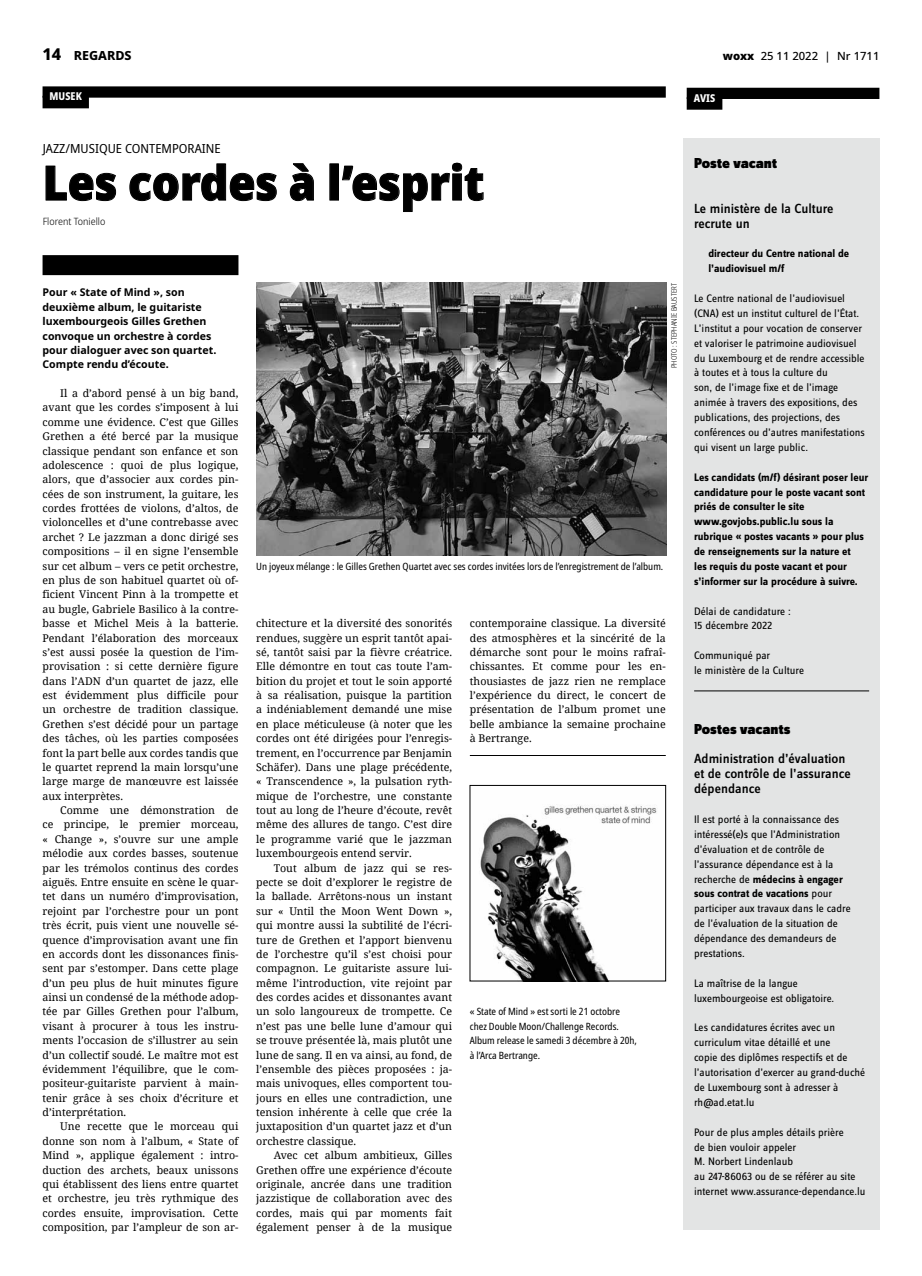
<style>
.page{position:relative;width:922px;height:1276px;background:#fff}
.page>*{position:absolute;margin:0;border:0;box-sizing:border-box;transform-origin:0 0}
.t1{font:900 semi-condensed 47.5px "Noto Sans";color:#000}
.t2{font:900 15px "Zine Sans Dis";letter-spacing:-.005em;color:#000}
.t3{font:500 13.75px/14.9px "Zine Sans Dis";color:#000}
.t4{font:semi-condensed 12.5px "Noto Sans";color:#000}
.t5{font:800 12.5px "Noto Sans";color:#000}
.t6{font:11.25px/14.9px "Zine Sans Dis";color:#000}
.t7{font:700 11.25px/14.9px "Zine Sans Dis";color:#000}
.t8{font:500 11.25px "Noto Sans";color:#000}
.t9{font:800 condensed 10.75px "Noto Sans";color:#fff}
.t10{font:10.62px/14.4px "Noto Serif";color:#000;text-align:justify}
.t11{font:700 10.62px/14.4px "Noto Sans";color:#000}
.t12{font:condensed 10px/14.4px "Noto Sans";color:#000}
.t13{font:300 semi-condensed 10px "Noto Sans";color:#000}
.t14{font:300 condensed 7.5px "Noto Sans";color:#000}
.s1{font-size:16.25px}
.s2{font-weight:900}
.s3{font-weight:700}
</style>
<div class="page">
<svg style="left:45px;top:166px;width:71px;height:35px"></svg>
<svg style="left:129px;top:163px;width:148px;height:38px"></svg>
<svg style="left:289px;top:163px;width:25px;height:38px"></svg>
<div style="left:329px;top:164px;width:10px;height:36px;border:1px solid #000"></div>
<svg style="left:342px;top:163px;width:141px;height:49px"></svg>
<hr style="left:469px;top:755px;width:196px;height:1px;background:#000">
<div style="left:43px;top:86px;width:622px;height:12px;background:#000"></div>
<div style="left:43px;top:96px;width:46px;height:12px;background:#000"></div>
<img style="left:256px;top:282px;width:409px;height:273px">
<img style="left:480px;top:805px;width:177px;height:174px">
<div style="left:469px;top:785px;width:196px;height:196px;border:1px solid #000"></div>
<div style="left:686px;top:88px;width:193px;height:11px;background:#000"></div>
<div style="left:686px;top:97px;width:36px;height:13px;background:#000"></div>
<div style="left:683px;top:138px;width:196px;height:1092px;background:#e3e4e4"></div>
<hr style="left:694px;top:690px;width:174px;height:1px;background:#000">
<div style="left:43px;top:255px;width:195px;height:20px;background:#000"></div>
<p class="t5" style="left:43px;top:47px;width:91px"><span class="s1">14</span> REGARDS</p>
<p class="t8" style="left:722px;top:48px;width:158px"><span class="s2">woxx</span> 25 11 2022 | Nr 1711</p>
<p class="t9" style="left:50px;top:89px;width:34px">MUSEK</p>
<p class="t4" style="left:43px;top:139px;width:179px">JAZZ/MUSIQUE CONTEMPORAINE</p>
<h1 class="t1" style="left:43px;top:147px;width:443px">Les cordes à l’esprit</h1>
<p class="t13" style="left:43px;top:214px;width:64px">Florent Toniello</p>
<p class="t11" style="left:43px;top:286px;width:175px">Pour « State of Mind », son deuxième album, le guitariste luxembourgeois Gilles Grethen convoque un orchestre à cordes pour dialoguer avec son quartet.<br>Compte rendu d’écoute.</p>
<p class="t10" style="left:43px;top:386px;width:197px;text-indent:18px">Il a d’abord pensé à un big band, avant que les cordes s’imposent à lui comme une évidence. C’est que Gilles Grethen a été bercé par la musique classique pendant son enfance et son adolescence : quoi de plus logique, alors, que d’associer aux cordes pin&shy;cées de son instrument, la guitare, les cordes frottées de violons, d’altos, de violoncelles et d’une contrebasse avec archet ? Le jazzman a donc dirigé ses compositions – il en signe l’ensemble sur cet album – vers ce petit orchestre, en plus de son habituel quartet où of&shy;ficient Vincent Pinn à la trompette et au bugle, Gabriele Basilico à la contre&shy;basse et Michel Meis à la batterie.<br>Pendant l’élaboration des morceaux s’est aussi posée la question de l’im&shy;provisation : si cette dernière figure dans l’ADN d’un quartet de jazz, elle est évidemment plus difficile pour un orchestre de tradition classique.<br>Grethen s’est décidé pour un partage des tâches, où les parties composées font la part belle aux cordes tandis que le quartet reprend la main lorsqu’une large marge de manœuvre est laissée aux interprètes.</p>
<p class="t10" style="left:43px;top:802px;width:197px;text-indent:18px">Comme une démonstration de ce principe, le premier morceau, « Change », s’ouvre sur une ample mélodie aux cordes basses, soutenue par les trémolos continus des cordes aiguës. Entre ensuite en scène le quar&shy;tet dans un numéro d’improvisation, rejoint par l’orchestre pour un pont très écrit, puis vient une nouvelle sé&shy;quence d’improvisation avant une fin en accords dont les dissonances finis&shy;sent par s’estomper. Dans cette plage d’un peu plus de huit minutes figure ainsi un condensé de la méthode adop&shy;tée par Gilles Grethen pour l’album, visant à procurer à tous les instru&shy;ments l’occasion de s’illustrer au sein d’un collectif soudé. Le maître mot est évidemment l’équilibre, que le com&shy;positeur-guitariste parvient à main&shy;tenir grâce à ses choix d’écriture et d’interprétation.</p>
<p class="t10" style="left:43px;top:1119px;width:197px;text-indent:18px">Une recette que le morceau qui donne son nom à l’album, « State of Mind », applique également : intro&shy;duction des archets, beaux unissons qui établissent des liens entre quartet et orchestre, jeu très rythmique des cordes ensuite, improvisation. Cette composition, par l’ampleur de son ar-</p>
<p class="t14" style="left:668px;top:368px;width:86px;rotate:-90deg">Photo : Stephanie Baustert</p>
<p class="t12" style="left:256px;top:559px;width:408px">Un joyeux mélange : le Gilles Grethen Quartet avec ses cordes invitées lors de l’enregistrement de l’album.</p>
<p class="t10" style="left:256px;top:616px;width:197px">chitecture et la diversité des sonorités rendues, suggère un esprit tantôt apai&shy;sé, tantôt saisi par la fièvre créatrice.<br>Elle démontre en tout cas toute l’am&shy;bition du projet et tout le soin apporté à sa réalisation, puisque la partition a indéniablement demandé une mise en place méticuleuse (à noter que les cordes ont été dirigées pour l’enregis&shy;trement, en l’occurrence par Benjamin Schäfer). Dans une plage précédente, « Transcendence », la pulsation ryth&shy;mique de l’orchestre, une constante tout au long de l’heure d’écoute, revêt même des allures de tango. C’est dire le programme varié que le jazzman luxembourgeois entend servir.</p>
<p class="t10" style="left:256px;top:860px;width:197px;text-indent:18px">Tout album de jazz qui se res&shy;pecte se doit d’explorer le registre de la ballade. Arrêtons-nous un instant sur « Until the Moon Went Down », qui montre aussi la subtilité de l’écri&shy;ture de Grethen et l’apport bienvenu de l’orchestre qu’il s’est choisi pour compagnon. Le guitariste assure lui&shy;même l’introduction, vite rejoint par des cordes acides et dissonantes avant un solo langoureux de trompette. Ce n’est pas une belle lune d’amour qui se trouve présentée là, mais plutôt une lune de sang. Il en va ainsi, au fond, de l’ensemble des pièces proposées : ja&shy;mais univoques, elles comportent tou&shy;jours en elles une contradiction, une tension inhérente à celle que crée la juxtaposition d’un quartet jazz et d’un orchestre classique.</p>
<p class="t10" style="left:256px;top:1147px;width:197px;text-indent:18px">Avec cet album ambitieux, Gilles Grethen offre une expérience d’écoute originale, ancrée dans une tradition jazzistique de collaboration avec des cordes, mais qui par moments fait également penser à de la musique</p>
<p class="t10" style="left:469px;top:616px;width:197px">contemporaine classique. La diversité des atmosphères et la sincérité de la démarche sont pour le moins rafraî&shy;chissantes. Et comme pour les en&shy;thousiastes de jazz rien ne remplace l’expérience du direct, le concert de présentation de l’album promet une belle ambiance la semaine prochaine à Bertrange.</p>
<p class="t12" style="left:469px;top:1005px;width:169px">« State of Mind » est sorti le 21 octobre chez Double Moon/Challenge Records.<br>Album release le samedi 3 décembre à 20h, à l’Arca Bertrange.</p>
<p class="t9" style="left:693px;top:90px;width:22px">AVIS</p>
<h2 class="t2" style="left:694px;top:155px;width:84px">Poste vacant</h2>
<p class="t3" style="left:694px;top:201px;width:141px">Le ministère de la Culture recrute un</p>
<p class="t7" style="left:708px;top:247px;width:142px">directeur du Centre national de l’audiovisuel m/f</p>
<p class="t6" style="left:694px;top:291px;width:172px">Le Centre national de l’audiovisuel (CNA) est un institut culturel de l’État.<br>L’institut a pour vocation de conserver et valoriser le patrimoine audiovisuel du Luxembourg et de rendre accessible à toutes et à tous la culture du<br>son, de l’image fixe et de l’image animée à travers des expositions, des publications, des projections, des conférences ou d’autres manifestations qui visent un large public.</p>
<p class="t7" style="left:694px;top:470px;width:176px">Les candidats (m/f) désirant poser leur candidature pour le poste vacant sont priés de consulter le site www.govjobs.public.lu sous la rubrique « postes vacants » pour plus de renseignements sur la nature et<br>les requis du poste vacant et pour s’informer sur la procédure à suivre.</p>
<p class="t6" style="left:694px;top:604px;width:98px">Délai de candidature :<br>15 décembre 2022</p>
<p class="t6" style="left:694px;top:648px;width:111px">Communiqué par<br>le ministère de la Culture</p>
<h2 class="t2" style="left:694px;top:720px;width:98px">Postes vacants</h2>
<p class="t3" style="left:694px;top:752px;width:158px">Administration d’évaluation et de contrôle de l’assurance dépendance</p>
<p class="t6" style="left:694px;top:812px;width:158px">Il est porté à la connaissance des intéressé(e)s que l’Administration d’évaluation et de contrôle de l’assurance dépendance est à la recherche de <span class="s3">médecins à engager sous contrat de vacations</span> pour participer aux travaux dans le cadre de l’évaluation de la situation de dépendance des demandeurs de prestations.</p>
<p class="t6" style="left:694px;top:976px;width:141px">La maîtrise de la langue luxembourgeoise est obligatoire.</p>
<p class="t6" style="left:694px;top:1020px;width:172px">Les candidatures écrites avec un curriculum vitae détaillé et une<br>copie des diplômes respectifs et de l’autorisation d’exercer au grand-duché de Luxembourg sont à adresser à rh@ad.etat.lu</p>
<p class="t6" style="left:694px;top:1125px;width:173px">Pour de plus amples détails prière<br>de bien vouloir appeler<br>M. Norbert Lindenlaub<br>au 247-86063 ou de se référer au site internet www.assurance-dependance.lu</p>
</div>
